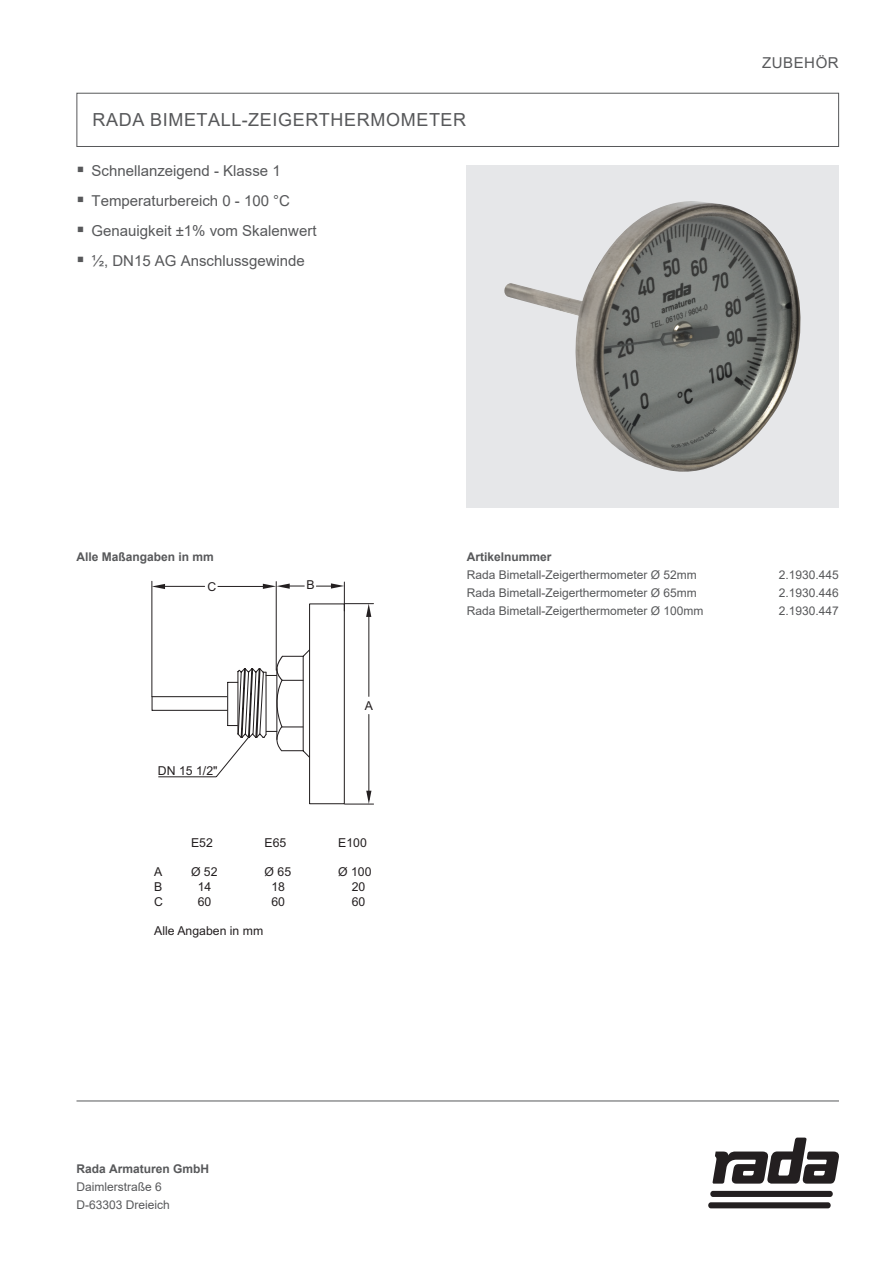
<style>
.page{position:relative;width:893px;height:1263px;background:#fff}
.page>*{position:absolute;margin:0;border:0;box-sizing:border-box;transform-origin:0 0}
.t1{font:18px "Arial";letter-spacing:.035em;color:#57585a}
.t2{font:15px "Arial";color:#57585a}
.t3{font:15px "Arial";letter-spacing:.035em;color:#57585a}
.t4{font:12.3px "Arial";color:#231f20}
.Sub-header{font:12px/18px "Arial";color:#57585a}
.Sub-header-2{font:700 12px "Arial";color:#57585a}
.s1{font-weight:700}
</style>
<div class="page">
<hr style="left:76px;top:1100px;width:763px;height:1px;background:#57585a">
<div style="left:76px;top:93px;width:763px;height:54px;border:1px solid #57585a"></div>
<div style="left:309px;top:603px;width:36px;height:201px;border:1px solid #231f20"></div>
<hr style="left:369px;top:714px;width:1px;height:86px;background:#231f20">
<svg style="left:345px;top:791px;width:29px;height:14px"></svg>
<hr style="left:369px;top:611px;width:1px;height:85px;background:#231f20">
<hr style="left:276px;top:582px;width:1px;height:88px;background:#231f20">
<svg style="left:316px;top:582px;width:57px;height:35px"></svg>
<svg style="left:263px;top:583px;width:41px;height:6px"></svg>
<hr style="left:218px;top:586px;width:50px;height:1px;background:#231f20">
<svg style="left:153px;top:584px;width:12px;height:5px"></svg>
<hr style="left:159px;top:586px;width:46px;height:1px;background:#231f20">
<hr style="left:152px;top:581px;width:1px;height:115px;background:#231f20">
<svg style="left:152px;top:648px;width:159px;height:129px"></svg>
<div style="left:466px;top:165px;width:373px;height:342px;background:#e6e7e9"></div>
<img style="left:504px;top:201px;width:297px;height:271px">
<div style="left:710px;top:1191px;width:123px;height:6px;background:#231f20;border-radius:3px"></div>
<div style="left:708px;top:1202px;width:123px;height:6px;background:#231f20;border-radius:3px"></div>
<svg style="left:712px;top:1137px;width:127px;height:46px"></svg>
<p class="t1" style="left:93px;top:108px;width:375px">RADA BIMETALL-ZEIGERTHERMOMETER</p>
<p class="t2" style="left:92px;top:160px;width:191px">Schnellanzeigend - Klasse 1</p>
<p class="t2" style="left:92px;top:190px;width:200px">Temperaturbereich 0 - 100 °C</p>
<p class="t2" style="left:92px;top:220px;width:226px">Genauigkeit ±1% vom Skalenwert</p>
<p class="t2" style="left:92px;top:250px;width:215px">½, DN15 AG Anschlussgewinde</p>
<p class="t3" style="left:762px;top:52px;width:78px">ZUBEHÖR</p>
<p class="Sub-header-2" style="left:76px;top:548px;width:139px">Alle Maßangaben in mm</p>
<p class="t4" style="left:207px;top:579px;width:10px">C</p>
<p class="t4" style="left:306px;top:577px;width:10px">B</p>
<p class="t4" style="left:158px;top:762px;width:61px">DN 15 1/2"</p>
<p class="t4" style="left:365px;top:698px;width:10px">A</p>
<p class="t4" style="left:191px;top:834px;width:23px">E52</p>
<p class="t4" style="left:265px;top:834px;width:23px">E65</p>
<p class="t4" style="left:338px;top:834px;width:30px">E100</p>
<p class="t4" style="left:154px;top:864px;width:10px">A</p>
<p class="t4" style="left:191px;top:864px;width:28px">Ø 52</p>
<p class="t4" style="left:265px;top:864px;width:28px">Ø 65</p>
<p class="t4" style="left:338px;top:864px;width:35px">Ø 100</p>
<p class="t4" style="left:154px;top:878px;width:10px">B</p>
<p class="t4" style="left:198px;top:878px;width:15px">14</p>
<p class="t4" style="left:271px;top:878px;width:15px">18</p>
<p class="t4" style="left:352px;top:878px;width:15px">20</p>
<p class="t4" style="left:154px;top:893px;width:10px">C</p>
<p class="t4" style="left:198px;top:893px;width:15px">60</p>
<p class="t4" style="left:271px;top:893px;width:15px">60</p>
<p class="t4" style="left:352px;top:893px;width:15px">60</p>
<p class="t4" style="left:154px;top:922px;width:111px">Alle Angaben in mm</p>
<p class="Sub-header-2" style="left:76px;top:1160px;width:134px">Rada Armaturen GmbH</p>
<p class="Sub-header" style="left:76px;top:1178px;width:87px">Daimlerstraße 6</p>
<p class="Sub-header" style="left:76px;top:1196px;width:95px">D-63303 Dreieich</p>
<p class="Sub-header" style="left:467px;top:548px;width:232px"><span class="s1">Artikelnummer<br></span>Rada Bimetall-Zeigerthermometer Ø 52mm</p>
<p class="Sub-header" style="left:779px;top:566px;width:62px">2.1930.445</p>
<p class="Sub-header" style="left:467px;top:584px;width:232px">Rada Bimetall-Zeigerthermometer Ø 65mm</p>
<p class="Sub-header" style="left:779px;top:584px;width:62px">2.1930.446</p>
<p class="Sub-header" style="left:467px;top:602px;width:238px">Rada Bimetall-Zeigerthermometer Ø 100mm</p>
<p class="Sub-header" style="left:779px;top:602px;width:62px">2.1930.447</p>
</div>
